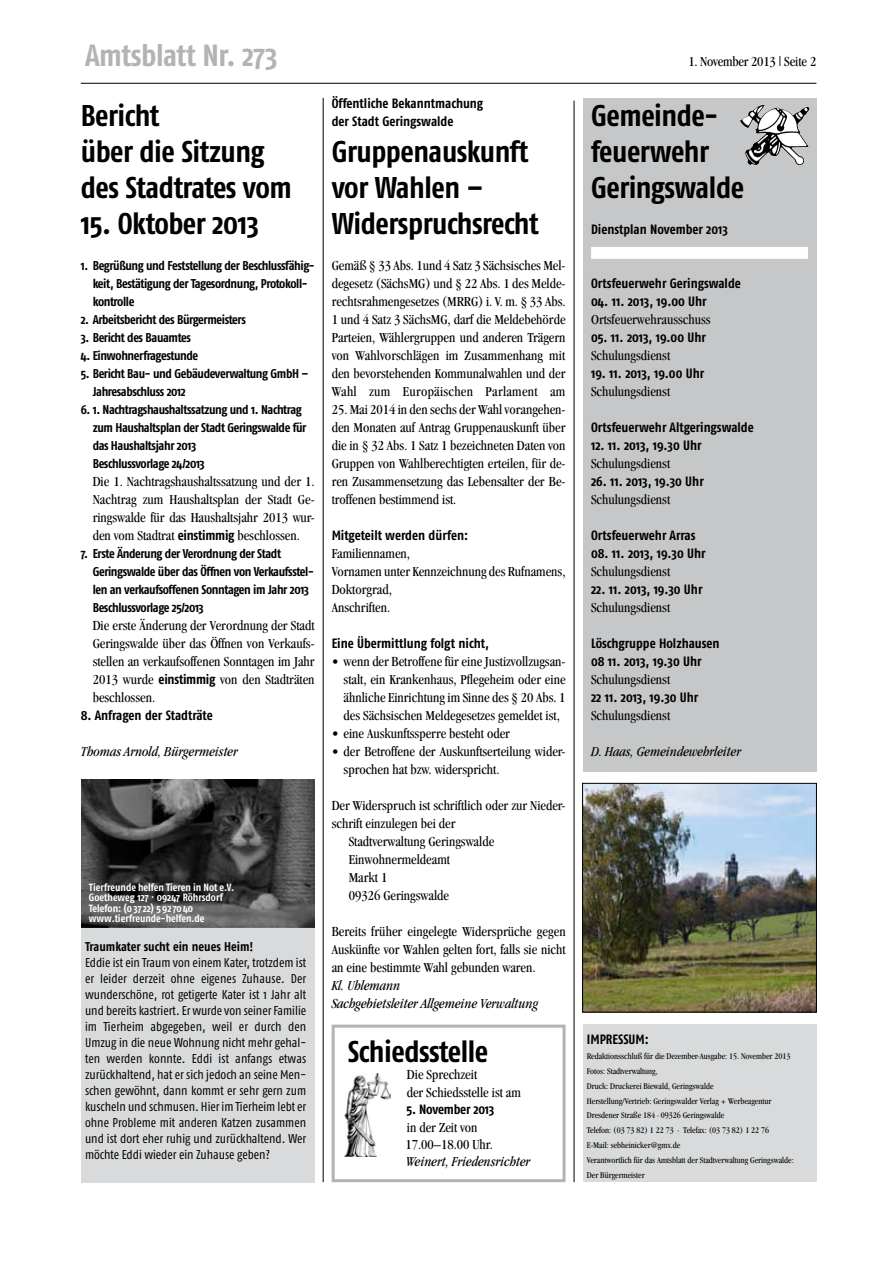
<style>
.page{position:relative;width:893px;height:1263px;background:#fff}
.page>*{position:absolute;margin:0;border:0;box-sizing:border-box;transform-origin:0 0}
.t1{font:700 30.6px "Fago Co";letter-spacing:-.015em;color:#b1b3b4}
.t2{font:700 30px/36px "Fago Co";letter-spacing:-.015em;color:#000}
.t3{font:condensed 14.25px/18px "Garamond";color:#000;text-align:justify}
.t4{font:italic condensed 14.25px/18px "Garamond";color:#000}
.t5{font:700 13.5px/18px "Fago Co";color:#000}
.t6{font:700 12.75px/18px "Fago Co";letter-spacing:-.03em;color:#000}
.t7{font:12.75px/15.9px "Fago Co";letter-spacing:-.005em;color:#000;text-align:justify}
.t8{font:700 12.75px "Fago Co";color:#000}
.t9{font:700 10.5px/10.5px "Fago Co";color:#fff}
.t10{font:condensed 9px/14.9px "Garamond";color:#000}
.s1{font-family:"Fago Co";font-weight:700;font-stretch:normal;font-size:13.5px}
</style>
<div class="page">
<hr style="left:81px;top:83px;width:735px;height:1px;background:#000">
<div style="left:583px;top:98px;width:233px;height:673px;background:#c6c7c8"></div>
<img style="left:740px;top:105px;width:26px;height:60px">
<div style="left:591px;top:247px;width:217px;height:12px;background:#fff"></div>
<div style="left:332px;top:1025px;width:234px;height:157px;border:3px solid #b1b3b4"></div>
<img style="left:344px;top:1074px;width:46px;height:83px">
<div style="left:583px;top:1025px;width:233px;height:157px;background:#d9dadb"></div>
<hr style="left:574px;top:101px;width:1px;height:1081px;background:#000">
<hr style="left:323px;top:98px;width:1px;height:1084px;background:#000">
<img style="left:584px;top:785px;width:231px;height:225px">
<div style="left:582px;top:783px;width:235px;height:229px;border:1px solid #000"></div>
<div style="left:81px;top:780px;width:234px;height:402px;background:#d9dadb"></div>
<img style="left:81px;top:780px;width:233px;height:148px">
<h1 class="t1" style="left:85px;top:37px;width:194px">Amtsblatt Nr. 273</h1>
<h2 class="t2" style="left:81px;top:97px;width:213px">Bericht<br>über die Sitzung des Stadtrates vom</h2>
<h2 class="t2" style="left:81px;top:205px;width:180px">15. Oktober 2013</h2>
<p class="t6" style="left:93px;top:256px;width:223px;text-indent:-12px">1. Begrüßung und Feststellung der Beschlussfähig&shy;keit, Bestätigung der Tagesordnung, Protokoll&shy;kontrolle</p>
<p class="t6" style="left:81px;top:310px;width:167px">2. Arbeitsbericht des Bürgermeisters</p>
<p class="t6" style="left:81px;top:328px;width:112px">3. Bericht des Bauamtes</p>
<p class="t6" style="left:81px;top:346px;width:119px">4. Einwohnerfragestunde</p>
<p class="t6" style="left:93px;top:364px;width:217px;text-indent:-12px">5. Bericht Bau- und Gebäudeverwaltung GmbH –<br>Jahresabschluss 2012</p>
<p class="t6" style="left:93px;top:400px;width:215px;text-indent:-12px">6. 1. Nachtragshaushaltssatzung und 1. Nachtrag zum Haushaltsplan der Stadt Geringswalde für das Haushaltsjahr 2013<br>Beschlussvorlage 24/2013</p>
<p class="t3" style="left:93px;top:472px;width:223px">Die 1. Nachtragshaushaltssatzung und der 1.<br>Nachtrag zum Haushaltsplan der Stadt Ge&shy;ringswalde für das Haushaltsjahr 2013 wur&shy;den vom Stadtrat <span class="s1">einstimmig</span> beschlossen.</p>
<p class="t6" style="left:93px;top:544px;width:223px;text-indent:-12px">7. Erste Änderung der Verordnung der Stadt Geringswalde über das Öffnen von Verkaufsstel&shy;len an verkaufsoffenen Sonntagen im Jahr 2013<br>Beschlussvorlage 25/2013</p>
<p class="t3" style="left:93px;top:616px;width:223px">Die erste Änderung der Verordnung der Stadt Geringswalde über das Öffnen von Verkaufs&shy;stellen an verkaufsoffenen Sonntagen im Jahr 2013 wurde <span class="s1">einstimmig</span> von den Stadträten beschlossen.</p>
<p class="t5" style="left:81px;top:706px;width:133px">8. Anfragen der Stadträte</p>
<p class="t4" style="left:81px;top:742px;width:159px">Thomas Arnold, Bürgermeister</p>
<p class="t9" style="left:89px;top:882px;width:147px">Tierfreunde helfen Tieren in Not e.V.<br>Goetheweg 127 · 09247 Röhrsdorf<br>Telefon: (0 3722) 5 9270 40 www.tierfreunde-helfen.de</p>
<p class="t8" style="left:85px;top:939px;width:170px">Traumkater sucht ein neues Heim!</p>
<p class="t7" style="left:85px;top:954px;width:223px">Eddie ist ein Traum von einem Kater, trotzdem ist er leider derzeit ohne eigenes Zuhause. Der wunderschöne, rot getigerte Kater ist 1 Jahr alt und bereits kastriert. Er wurde von seiner Familie im Tierheim abgegeben, weil er durch den Umzug in die neue Wohnung nicht mehr gehal&shy;ten werden konnte. Eddi ist anfangs etwas zurückhaltend, hat er sich jedoch an seine Men&shy;schen gewöhnt, dann kommt er sehr gern zum kuscheln und schmusen. Hier im Tierheim lebt er ohne Probleme mit anderen Katzen zusammen und ist dort eher ruhig und zurückhaltend. Wer möchte Eddi wieder ein Zuhause geben?</p>
<p class="t5" style="left:332px;top:94px;width:153px">Öffentliche Bekanntmachung der Stadt Geringswalde</p>
<h2 class="t2" style="left:332px;top:133px;width:208px">Gruppenauskunft vor Wahlen –<br>Widerspruchsrecht</h2>
<p class="t3" style="left:332px;top:256px;width:235px">Gemäß § 33 Abs. 1und 4 Satz 3 Sächsisches Mel&shy;degesetz (SächsMG) und § 22 Abs. 1 des Melde&shy;rechtsrahmengesetzes (MRRG) i. V. m. § 33 Abs.<br>1 und 4 Satz 3 SächsMG, darf die Meldebehörde Parteien, Wählergruppen und anderen Trägern von Wahlvorschlägen im Zusammenhang mit den bevorstehenden Kommunalwahlen und der Wahl zum Europäischen Parlament am</p>
<p class="t3" style="left:332px;top:400px;width:235px">25. Mai 2014 in den sechs der Wahl vorangehen&shy;den Monaten auf Antrag Gruppenauskunft über die in § 32 Abs. 1 Satz 1 bezeichneten Daten von Gruppen von Wahlberechtigten erteilen, für de&shy;ren Zusammensetzung das Lebensalter der Be&shy;troffenen bestimmend ist.</p>
<p class="t5" style="left:332px;top:526px;width:138px">Mitgeteilt werden dürfen:</p>
<p class="t3" style="left:332px;top:544px;width:235px;text-align:left">Familiennamen,<br>Vornamen unter Kennzeichnung des Rufnamens,<br>Doktorgrad,<br>Anschriften.</p>
<p class="t5" style="left:332px;top:634px;width:159px">Eine Übermittlung folgt nicht,</p>
<p class="t3" style="left:344px;top:652px;width:223px;text-indent:-12px">• wenn der Betroffene für eine Justizvollzugsan&shy;stalt, ein Krankenhaus, Pflegeheim oder eine ähnliche Einrichtung im Sinne des § 20 Abs. 1 des Sächsischen Meldegesetzes gemeldet ist,</p>
<p class="t3" style="left:332px;top:724px;width:180px">• eine Auskunftssperre besteht oder</p>
<p class="t3" style="left:344px;top:742px;width:223px;text-indent:-12px">• der Betroffene der Auskunftserteilung wider&shy;sprochen hat bzw. widerspricht.</p>
<p class="t3" style="left:332px;top:796px;width:235px">Der Widerspruch ist schriftlich oder zur Nieder-</p>
<p class="t3" style="left:332px;top:814px;width:125px">schrift einzulegen bei der</p>
<p class="t3" style="left:349px;top:832px;width:147px">Stadtverwaltung Geringswalde</p>
<p class="t3" style="left:349px;top:850px;width:103px">Einwohnermeldeamt</p>
<p class="t3" style="left:349px;top:868px;width:40px">Markt 1</p>
<p class="t3" style="left:349px;top:886px;width:102px">09326 Geringswalde</p>
<p class="t3" style="left:332px;top:922px;width:235px">Bereits früher eingelegte Widersprüche gegen Auskünfte vor Wahlen gelten fort, falls sie nicht an eine bestimmte Wahl gebunden waren.</p>
<p class="t4" style="left:332px;top:976px;width:208px">Kl. Uhlemann<br>Sachgebietsleiter Allgemeine Verwaltung</p>
<h2 class="t2" style="left:348px;top:1033px;width:142px">Schiedsstelle</h2>
<p class="t3" style="left:407px;top:1066px;width:116px;line-height:17.4px">Die Sprechzeit<br>der Schiedsstelle ist am</p>
<p class="t5" style="left:407px;top:1100px;width:89px">5. November 2013</p>
<p class="t3" style="left:405px;top:1118px;width:89px;line-height:17.4px">in der Zeit von<br>17.00–18.00 Uhr.</p>
<p class="t4" style="left:406px;top:1153px;width:126px">Weinert, Friedensrichter</p>
<p class="t3" style="left:688px;top:52px;width:130px">1. November 2013 | Seite 2</p>
<h2 class="t2" style="left:591px;top:97px;width:155px">Gemeinde&shy;feuerwehr<br>Geringswalde</h2>
<p class="t5" style="left:591px;top:220px;width:138px">Dienstplan November 2013</p>
<p class="t5" style="left:591px;top:274px;width:151px">Ortsfeuerwehr Geringswalde</p>
<p class="t5" style="left:591px;top:292px;width:117px">04. 11. 2013, 19.00 Uhr</p>
<p class="t3" style="left:591px;top:310px;width:121px">Ortsfeuerwehrausschuss</p>
<p class="t5" style="left:591px;top:328px;width:116px">05. 11. 2013, 19.00 Uhr</p>
<p class="t3" style="left:591px;top:346px;width:81px">Schulungsdienst</p>
<p class="t5" style="left:591px;top:364px;width:115px">19. 11. 2013, 19.00 Uhr</p>
<p class="t3" style="left:591px;top:382px;width:81px">Schulungsdienst</p>
<p class="t5" style="left:591px;top:418px;width:164px">Ortsfeuerwehr Altgeringswalde</p>
<p class="t5" style="left:591px;top:436px;width:112px">12. 11. 2013, 19.30 Uhr</p>
<p class="t3" style="left:591px;top:454px;width:81px">Schulungsdienst</p>
<p class="t5" style="left:591px;top:472px;width:114px">26. 11. 2013, 19.30 Uhr</p>
<p class="t3" style="left:591px;top:490px;width:81px">Schulungsdienst</p>
<p class="t5" style="left:591px;top:526px;width:106px">Ortsfeuerwehr Arras</p>
<p class="t5" style="left:591px;top:544px;width:116px">08. 11. 2013, 19.30 Uhr</p>
<p class="t3" style="left:591px;top:562px;width:81px">Schulungsdienst</p>
<p class="t5" style="left:591px;top:580px;width:113px">22. 11. 2013, 19.30 Uhr</p>
<p class="t3" style="left:591px;top:598px;width:81px">Schulungsdienst</p>
<p class="t5" style="left:591px;top:634px;width:130px">Löschgruppe Holzhausen<br>08 11. 2013, 19.30 Uhr</p>
<p class="t3" style="left:591px;top:670px;width:81px">Schulungsdienst</p>
<p class="t5" style="left:591px;top:688px;width:109px">22 11. 2013, 19.30 Uhr</p>
<p class="t3" style="left:591px;top:706px;width:81px">Schulungsdienst</p>
<p class="t4" style="left:591px;top:742px;width:152px">D. Haas, Gemeindewehrleiter</p>
<p class="t5" style="left:587px;top:1030px;width:64px">IMPRESSUM:</p>
<p class="t10" style="left:587px;top:1048px;width:208px">Redaktionsschluß für die Dezember-Ausgabe: 15. November 2013<br>Fotos: Stadtverwaltung,<br>Druck: Druckerei Biewald, Geringswalde<br>Herstellung/Vertrieb: Geringswalder Verlag + Werbeagentur Dresdener Straße 184 · 09326 Geringswalde<br>Telefon: (03 73 82) 1 22 73 · Telefax: (03 73 82) 1 22 76<br>E-Mail: sebheinicker@gmx.de<br>Verantwortlich für das Amtsblatt der Stadtverwaltung Geringswalde:<br>Der Bürgermeister</p>
</div>
